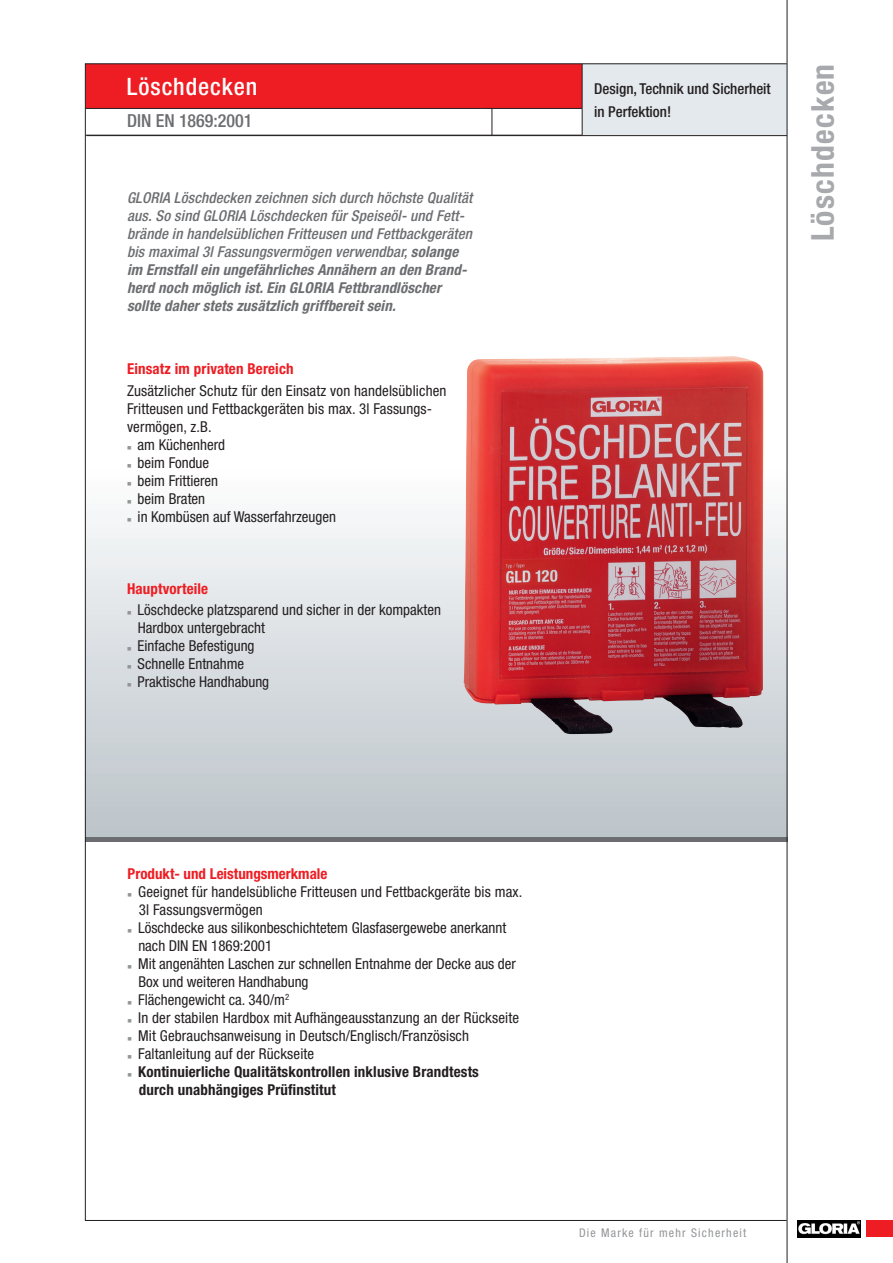
<style>
.page{position:relative;width:893px;height:1263px;background:#fff}
.page>*{position:absolute;margin:0;border:0;box-sizing:border-box;transform-origin:0 0}
.t1{font:700 condensed 31.5px "Helvetica Neue";letter-spacing:.04em;color:#a8a9ad}
.t2{font:500 condensed 24px "Helvetica Neue";letter-spacing:.04em;color:#fff}
.t3{font:500 condensed 18px "Helvetica Neue";color:#6c6d70}
.t4{font:condensed 15px/18px "Helvetica Neue";color:#231f20}
.t5{font:italic 500 condensed 15px/18px "Helvetica Neue";letter-spacing:.01em;color:#6c6d70}
.t6{font:700 condensed 15px/18px "Helvetica Neue";letter-spacing:.01em;color:#231f20}
.t7{font:700 condensed 15px "Helvetica Neue";letter-spacing:.01em;color:#ee1d23}
.t8{font:500 condensed 15px/22.5px "Helvetica Neue";color:#231f20}
.t9{font:condensed 12px "Helvetica Neue";letter-spacing:.1em;color:#939598}
.s1{font-weight:700}
.s2{color:#939598}
</style>
<div class="page">
<svg style="left:87px;top:467px;width:698px;height:371px"></svg>
<div style="left:866px;top:1220px;width:27px;height:17px;background:#ee1d23"></div>
<img style="left:798px;top:1220px;width:62px;height:17px">
<hr style="left:85px;top:838px;width:702px;height:4px;background:#6c6d70">
<svg style="left:87px;top:65px;width:698px;height:70px"></svg>
<hr style="left:787px;top:0;width:1px;height:1263px;background:#231f20">
<img style="left:463px;top:356px;width:280px;height:378px">
<hr style="left:87px;top:135px;width:700px;height:1px;background:#231f20">
<h2 class="t2" style="left:127px;top:72px;width:132px">Löschdecken</h2>
<p class="t3" style="left:127px;top:110px;width:127px">DIN EN 1869:2001</p>
<p class="t5" style="left:127px;top:189px;width:347px">GLORIA Löschdecken zeichnen sich durch höchste Qualität aus. So sind GLORIA Löschdecken für Speiseöl- und Fett&shy;brände in handelsüblichen Fritteusen und Fettbackgeräten bis maximal 3l Fassungsvermögen verwendbar, <span class="s1">solange im Ernstfall ein ungefährliches Annähern an den Brand&shy;herd noch möglich ist. Ein GLORIA Fettbrandlöscher sollte daher stets zusätzlich griffbereit sein.</span></p>
<p class="t7" style="left:127px;top:359px;width:168px">Einsatz im privaten Bereich</p>
<p class="t4" style="left:127px;top:381px;width:321px">Zusätzlicher Schutz für den Einsatz von handelsüblichen<br>Fritteusen und Fettbackgeräten bis max. 3l Fassungs&shy;vermögen, z.B.</p>
<p class="t4" style="left:127px;top:435px;width:100px"><span class="s2">■</span> am Küchenherd</p>
<p class="t4" style="left:127px;top:453px;width:84px"><span class="s2">■</span> beim Fondue</p>
<p class="t4" style="left:127px;top:471px;width:93px"><span class="s2">■</span> beim Frittieren</p>
<p class="t4" style="left:127px;top:489px;width:80px"><span class="s2">■</span> beim Braten</p>
<p class="t4" style="left:127px;top:507px;width:211px"><span class="s2">■</span> in Kombüsen auf Wasserfahrzeugen</p>
<p class="t7" style="left:127px;top:579px;width:83px">Hauptvorteile</p>
<p class="t4" style="left:138px;top:600px;width:305px;text-indent:-11px"><span class="s2">■</span> Löschdecke platzsparend und sicher in der kompakten<br>Hardbox untergebracht</p>
<p class="t4" style="left:127px;top:636px;width:129px"><span class="s2">■</span> Einfache Befestigung</p>
<p class="t4" style="left:127px;top:654px;width:119px"><span class="s2">■</span> Schnelle Entnahme</p>
<p class="t4" style="left:127px;top:672px;width:144px"><span class="s2">■</span> Praktische Handhabung</p>
<p class="t8" style="left:594px;top:77px;width:178px">Design, Technik und Sicherheit in Perfektion!</p>
<h1 class="t1" style="left:803px;top:241px;width:179px;rotate:-90deg">Löschdecken</h1>
<p class="t7" style="left:128px;top:865px;width:201px">Produkt- und Leistungsmerkmale</p>
<p class="t4" style="left:139px;top:883px;width:385px;text-indent:-11px"><span class="s2">■</span> Geeignet für handelsübliche Fritteusen und Fettbackgeräte bis max.<br>3l Fassungsvermögen</p>
<p class="t4" style="left:138px;top:919px;width:369px;text-indent:-11px"><span class="s2">■</span> Löschdecke aus silikonbeschichtetem Glasfasergewebe anerkannt nach DIN EN 1869:2001</p>
<p class="t4" style="left:138px;top:955px;width:379px;text-indent:-11px"><span class="s2">■</span> Mit angenähten Laschen zur schnellen Entnahme der Decke aus der<br>Box und weiteren Handhabung</p>
<p class="t4" style="left:128px;top:991px;width:163px"><span class="s2">■</span> Flächengewicht ca. 340/m<sup>2</sup></p>
<p class="t4" style="left:128px;top:1009px;width:393px"><span class="s2">■</span> In der stabilen Hardbox mit Aufhängeausstanzung an der Rückseite</p>
<p class="t4" style="left:128px;top:1027px;width:343px"><span class="s2">■</span> Mit Gebrauchsanweisung in Deutsch/Englisch/Französisch</p>
<p class="t4" style="left:128px;top:1045px;width:188px"><span class="s2">■</span> Faltanleitung auf der Rückseite</p>
<p class="t6" style="left:139px;top:1063px;width:342px;text-indent:-11px"><span class="s2">■</span> Kontinuierliche Qualitätskontrollen inklusive Brandtests durch unabhängiges Prüfinstitut</p>
<p class="t9" style="left:579px;top:1226px;width:169px">Die Marke für mehr Sicherheit</p>
</div>
